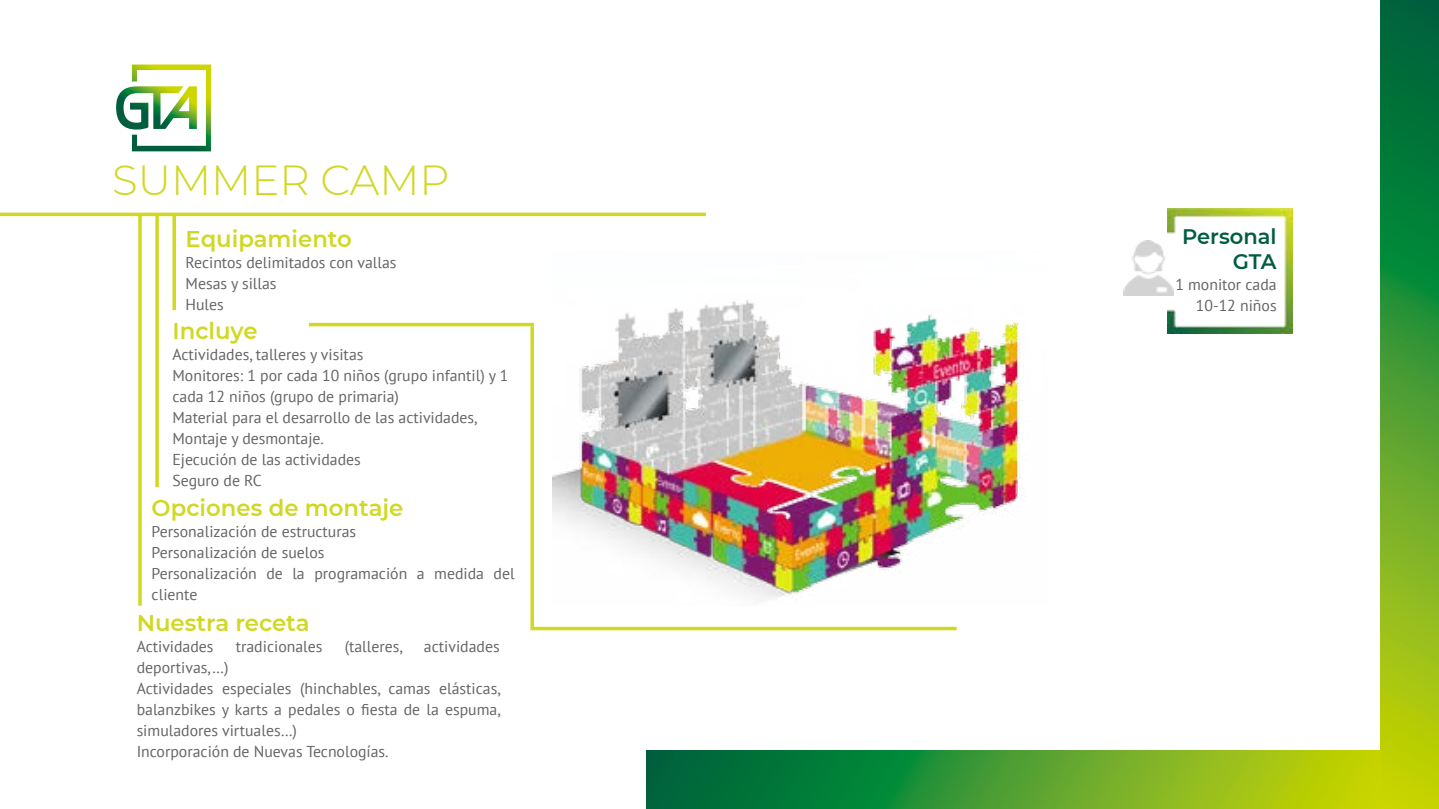
<style>
.page{position:relative;width:1439px;height:809px;background:#fff}
.page>*{position:absolute;margin:0;border:0;box-sizing:border-box;transform-origin:0 0}
.t1{font:300 42px "Montserrat";color:#d1d823}
.t2{font:600 22.75px "Montserrat";color:#d1d823}
.t3{font:600 21px/25.2px "Montserrat";color:#015d42;text-align:right}
.t4{font:15.75px/21px "PT Sans";color:#636463}
</style>
<div class="page">
<svg style="left:1380px;top:0;width:59px;height:809px;background:#509d2a"></svg>
<svg style="left:646px;top:750px;width:734px;height:59px;background:#509d2a"></svg>
<svg style="left:116px;top:64px;width:95px;height:87px"></svg>
<hr style="left:0;top:213px;width:706px;height:3px;background:#d1d823">
<svg style="left:530px;top:626px;width:426px;height:4px;background:#d9df4d"></svg>
<svg style="left:172px;top:216px;width:4px;height:94px"></svg>
<svg style="left:530px;top:326px;width:4px;height:300px"></svg>
<svg style="left:155px;top:216px;width:4px;height:271px"></svg>
<svg style="left:138px;top:216px;width:4px;height:389px;background:#d6dc3d"></svg>
<img style="left:1168px;top:208px;width:124px;height:125px">
<img style="left:1123px;top:240px;width:50px;height:55px">
<hr style="left:309px;top:323px;width:225px;height:3px;background:#d1d823">
<img style="left:552px;top:300px;width:474px;height:300px">
<h1 class="t1" style="left:112px;top:152px;width:339px">SUMMER CAMP</h1>
<h2 class="t2" style="left:186px;top:222px;width:168px">Equipamiento</h2>
<p class="t4" style="left:186px;top:251px;width:212px">Recintos delimitados con vallas<br>Mesas y sillas<br>Hules</p>
<h2 class="t2" style="left:172px;top:315px;width:87px">Incluye</h2>
<p class="t4" style="left:172px;top:343px;width:337px">Actividades, talleres y visitas<br>Monitores: 1 por cada 10 niños (grupo infantil) y 1 cada 12 niños (grupo de primaria)<br>Material para el desarrollo de las actividades,<br>Montaje y desmontaje.<br>Ejecución de las actividades<br>Seguro de RC</p>
<h2 class="t2" style="left:152px;top:491px;width:253px">Opciones de montaje</h2>
<p class="t4" style="left:152px;top:520px;width:364px">Personalización de estructuras<br>Personalización de suelos<br>Personalización de la programación a medida del cliente</p>
<h2 class="t2" style="left:137px;top:607px;width:175px">Nuestra receta</h2>
<p class="t4" style="left:137px;top:636px;width:78px">Actividades</p>
<p class="t4" style="left:236px;top:636px;width:88px">tradicionales</p>
<p class="t4" style="left:345px;top:636px;width:60px">(talleres,</p>
<p class="t4" style="left:424px;top:636px;width:77px">actividades</p>
<p class="t4" style="left:137px;top:657px;width:366px">deportivas,…)<br>Actividades especiales (hinchables, camas elásticas, balanzbikes y karts a pedales o fiesta de la espuma, simuladores virtuales…)<br>Incorporación de Nuevas Tecnologías.</p>
<h3 class="t3" style="left:1182px;top:223px;width:96px">Personal<br>GTA</h3>
<p class="t4" style="left:1175px;top:274px;width:103px;text-align:right">1 monitor cada<br>10-12 niños</p>
</div>
